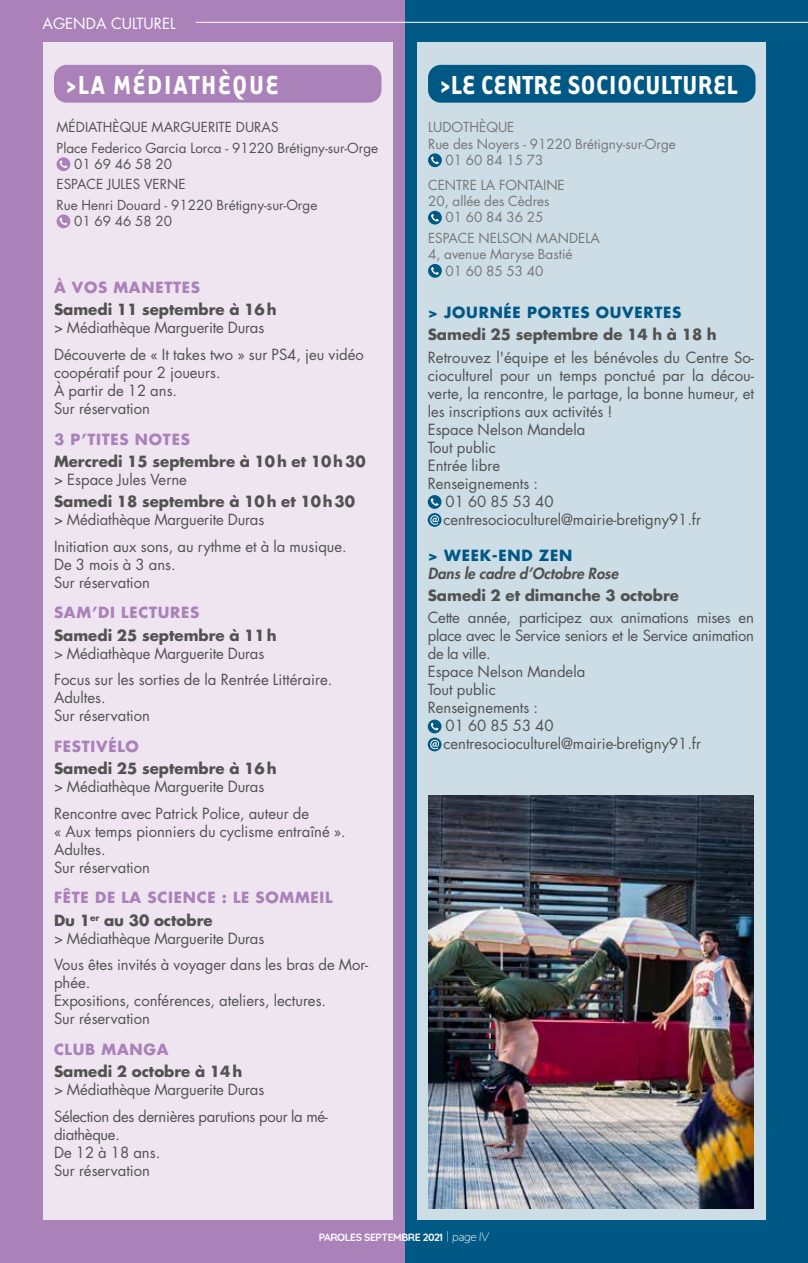
<style>
.page{position:relative;width:808px;height:1263px;background:#fff}
.page>*{position:absolute;margin:0;border:0;box-sizing:border-box;transform-origin:0 0}
.t1{font:700 30px "Tarzana Nar OT";letter-spacing:.02em;color:#fff}
.t2{font:700 30px "Tarzana Nar OT";letter-spacing:.06em;color:#fff}
.t3{font:15px/18px "Futura Std";color:#525251}
.t4{font:700 15px "Futura Std";color:#525251}
.t5{font:15px/26.5px "Futura Std";letter-spacing:-.02em;color:#525251}
.t6{font:700 15px/22.2px "Futura Std";letter-spacing:.05em;color:#aa81b9}
.t7{font:700 15px "Futura Std";letter-spacing:.05em;color:#005885}
.t8{font:italic 800 15px "Futura Std";color:#525251}
.t9{font:15px "Futura Std";color:#fff}
.t10{font:13.5px "Futura Std";color:#777776}
.t11{font:13.5px/20.4px "Futura Std";color:#525251}
.t12{font:700 10.5px "Quicksand";letter-spacing:-.04em;color:#fff}
.s1{color:#525251}
.s2{font-family:"Alexina";font-weight:400;font-size:13.5px}
.s3{font-family:"Nunito";font-weight:200;font-style:italic;font-size:12px}
</style>
<div class="page">
<div style="left:374px;top:0;width:434px;height:1263px;background:#005885"></div>
<div style="left:417px;top:43px;width:348px;height:1177px;background:#ccdde6"></div>
<div style="left:0;top:0;width:404px;height:1263px;background:#aa81b9"></div>
<div style="left:43px;top:43px;width:349px;height:1177px;background:#eee5f1"></div>
<div style="left:57px;top:157px;width:13px;height:14px;background:#aa81b9;border-radius:50%"></div>
<svg style="left:60px;top:160px;width:7px;height:8px"></svg>
<div style="left:57px;top:214px;width:13px;height:14px;background:#aa81b9;border-radius:50%"></div>
<svg style="left:60px;top:217px;width:7px;height:8px"></svg>
<div style="left:54px;top:65px;width:327px;height:38px;background:#aa81b9;border-radius:13px"></div>
<div style="left:428px;top:65px;width:327px;height:38px;background:#005885;border-radius:13px"></div>
<div style="left:428px;top:153px;width:14px;height:14px;background:#005885;border-radius:50%"></div>
<svg style="left:431px;top:156px;width:8px;height:8px"></svg>
<div style="left:428px;top:211px;width:14px;height:14px;background:#005885;border-radius:50%"></div>
<svg style="left:431px;top:214px;width:8px;height:8px"></svg>
<div style="left:428px;top:264px;width:14px;height:14px;background:#005885;border-radius:50%"></div>
<svg style="left:431px;top:267px;width:8px;height:8px"></svg>
<div style="left:428px;top:495px;width:13px;height:14px;background:#005885;border-radius:50%"></div>
<svg style="left:431px;top:498px;width:7px;height:8px"></svg>
<div style="left:428px;top:513px;width:13px;height:14px;background:#005885;border-radius:50%"></div>
<svg style="left:430px;top:515px;width:9px;height:10px"></svg>
<svg style="left:428px;top:720px;width:13px;height:13px"></svg>
<svg style="left:431px;top:723px;width:7px;height:7px"></svg>
<svg style="left:428px;top:738px;width:13px;height:13px"></svg>
<svg style="left:430px;top:740px;width:9px;height:9px"></svg>
<img style="left:428px;top:796px;width:326px;height:413px">
<hr style="left:807px;top:0;width:1px;height:1263px;background:#a0c8ec">
<hr style="left:196px;top:22px;width:612px;height:1px;background:#fff">
<p class="t9" style="left:43px;top:13px;width:135px">AGENDA CULTUREL</p>
<h1 class="t2" style="left:66px;top:66px;width:214px">&gt;LA MÉDIATHÈQUE</h1>
<p class="t11" style="left:57px;top:117px;width:323px">MÉDIATHÈQUE MARGUERITE DURAS<br>Place Federico Garcia Lorca - 91220 Brétigny-sur-Orge</p>
<p class="t11" style="left:57px;top:154px;width:262px;text-indent:18px">01 69 46 58 20<br>ESPACE JULES VERNE<br>Rue Henri Douard - 91220 Brétigny-sur-Orge</p>
<p class="t11" style="left:74px;top:211px;width:100px">01 69 46 58 20</p>
<p class="t6" style="left:54px;top:276px;width:148px">À VOS MANETTES</p>
<p class="t4" style="left:54px;top:300px;width:224px">Samedi 11 septembre à 16h</p>
<p class="t3" style="left:54px;top:315px;width:311px;line-height:26.5px">&gt; Médiathèque Marguerite Duras<br>Découverte de « It takes two » sur PS4, jeu vidéo</p>
<p class="t3" style="left:54px;top:363px;width:168px">coopératif pour 2 joueurs.<br>À partir de 12 ans.<br>Sur réservation</p>
<p class="t6" style="left:54px;top:428px;width:137px">3 P’TITES NOTES</p>
<p class="t4" style="left:54px;top:451px;width:313px">Mercredi 15 septembre à 10h et 10h30</p>
<p class="t3" style="left:54px;top:470px;width:134px">&gt; Espace Jules Verne</p>
<p class="t4" style="left:54px;top:491px;width:303px">Samedi 18 septembre à 10h et 10h30</p>
<p class="t3" style="left:54px;top:506px;width:294px;line-height:26.5px">&gt; Médiathèque Marguerite Duras<br>Initiation aux sons, au rythme et à la musique.</p>
<p class="t3" style="left:54px;top:555px;width:123px">De 3 mois à 3 ans.<br>Sur réservation</p>
<p class="t6" style="left:54px;top:601px;width:147px">SAM’DI LECTURES</p>
<p class="t4" style="left:54px;top:625px;width:224px">Samedi 25 septembre à 11h</p>
<p class="t3" style="left:54px;top:640px;width:280px;line-height:26.5px">&gt; Médiathèque Marguerite Duras<br>Focus sur les sorties de la Rentrée Littéraire.</p>
<p class="t3" style="left:54px;top:689px;width:97px">Adultes.<br>Sur réservation</p>
<p class="t6" style="left:54px;top:735px;width:86px">FESTIVÉLO</p>
<p class="t4" style="left:54px;top:758px;width:224px">Samedi 25 septembre à 16h</p>
<p class="t3" style="left:54px;top:773px;width:257px;line-height:26.5px">&gt; Médiathèque Marguerite Duras<br>Rencontre avec Patrick Police, auteur de</p>
<p class="t3" style="left:54px;top:822px;width:293px">« Aux temps pionniers du cyclisme entraîné ».<br>Adultes.<br>Sur réservation</p>
<p class="t6" style="left:54px;top:886px;width:280px">FÊTE DE LA SCIENCE : LE SOMMEIL<br><span class="s1">Du 1</span><sup>er</sup> <span class="s1">au 30 octobre</span></p>
<p class="t3" style="left:54px;top:925px;width:316px;line-height:26.5px">&gt; Médiathèque Marguerite Duras<br>Vous êtes invités à voyager dans les bras de Mor-</p>
<p class="t3" style="left:54px;top:974px;width:274px">phée.<br>Expositions, conférences, ateliers, lectures.<br>Sur réservation</p>
<p class="t6" style="left:54px;top:1038px;width:116px">CLUB MANGA</p>
<p class="t4" style="left:54px;top:1061px;width:190px">Samedi 2 octobre à 14h</p>
<p class="t5" style="left:54px;top:1076px;width:275px">&gt; Médiathèque Marguerite Duras<br>Sélection des dernières parutions pour la mé-</p>
<p class="t3" style="left:54px;top:1125px;width:108px">diathèque.<br>De 12 à 18 ans.<br>Sur réservation</p>
<h1 class="t1" style="left:440px;top:66px;width:299px">&gt;LE CENTRE SOCIOCULTUREL</h1>
<p class="t10" style="left:428px;top:119px;width:88px">LUDOTHÈQUE</p>
<p class="t10" style="left:428px;top:135px;width:249px">Rue des Noyers - 91220 Brétigny-sur-Orge</p>
<p class="t10" style="left:445px;top:151px;width:100px">01 60 84 15 73</p>
<p class="t10" style="left:428px;top:176px;width:138px">CENTRE LA FONTAINE</p>
<p class="t10" style="left:428px;top:192px;width:123px">20, allée des Cèdres</p>
<p class="t10" style="left:445px;top:209px;width:100px">01 60 84 36 25</p>
<p class="t10" style="left:428px;top:229px;width:173px">ESPACE NELSON MANDELA</p>
<p class="t10" style="left:428px;top:245px;width:146px">4, avenue Maryse Bastié</p>
<p class="t10" style="left:445px;top:262px;width:100px">01 60 85 53 40</p>
<p class="t7" style="left:428px;top:303px;width:255px">&gt; JOURNÉE PORTES OUVERTES</p>
<p class="t4" style="left:428px;top:325px;width:291px">Samedi 25 septembre de 14 h à 18 h</p>
<p class="t3" style="left:428px;top:348px;width:328px">Retrouvez l'équipe et les bénévoles du Centre So-</p>
<p class="t3" style="left:428px;top:366px;width:328px">cioculturel pour un temps ponctué par la décou-</p>
<p class="t3" style="left:428px;top:384px;width:328px">verte, la rencontre, le partage, la bonne humeur, et</p>
<p class="t3" style="left:428px;top:402px;width:186px">les inscriptions aux activités !</p>
<p class="t3" style="left:428px;top:420px;width:159px">Espace Nelson Mandela</p>
<p class="t3" style="left:428px;top:438px;width:70px">Tout public</p>
<p class="t3" style="left:428px;top:456px;width:74px">Entrée libre</p>
<p class="t3" style="left:428px;top:474px;width:112px">Renseignements :</p>
<p class="t3" style="left:446px;top:492px;width:109px">01 60 85 53 40</p>
<p class="t3" style="left:443px;top:510px;width:259px">centresocioculturel@mairie-bretigny91.fr</p>
<p class="t7" style="left:428px;top:545px;width:146px">&gt; WEEK-END ZEN</p>
<p class="t8" style="left:428px;top:564px;width:192px">Dans le cadre d’Octobre Rose</p>
<p class="t4" style="left:428px;top:585px;width:253px">Samedi 2 et dimanche 3 octobre</p>
<p class="t5" style="left:428px;top:605px;width:328px">Cette année, participez aux animations mises en</p>
<p class="t5" style="left:428px;top:623px;width:328px">place avec le Service seniors et le Service animation</p>
<p class="t5" style="left:428px;top:641px;width:64px">de la ville.</p>
<p class="t3" style="left:428px;top:663px;width:159px">Espace Nelson Mandela</p>
<p class="t3" style="left:428px;top:681px;width:70px">Tout public</p>
<p class="t3" style="left:428px;top:699px;width:112px">Renseignements :</p>
<p class="t3" style="left:446px;top:717px;width:109px">01 60 85 53 40</p>
<p class="t3" style="left:443px;top:735px;width:259px">centresocioculturel@mairie-bretigny91.fr</p>
<p class="t12" style="left:319px;top:1229px;width:172px">PAROLES SEPTEMBRE 2021 <span class="s2">|</span> <span class="s3">page IV</span></p>
</div>
